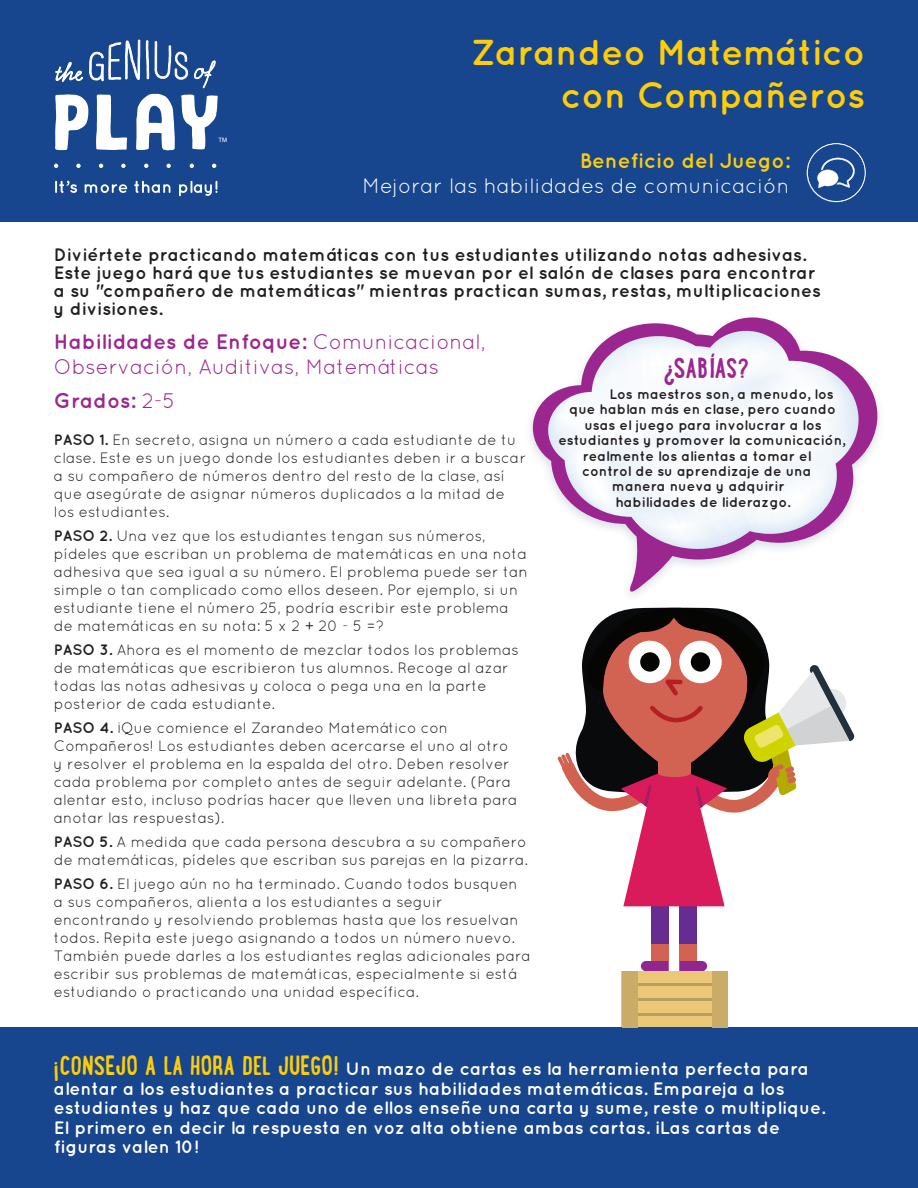
<style>
.page{position:relative;width:918px;height:1188px;background:#fff}
.page>*{position:absolute;margin:0;border:0;box-sizing:border-box;transform-origin:0 0}
.t1{font:700 36px/43.2px "Quicksand";color:#fecd08;text-align:right}
.t2{font:700 25.2px "Lunch Box";color:#9b268f}
.t3{font:21px/25.2px "Quicksand";color:#9b268f}
.t4{font:21px "Quicksand";color:#fff}
.t5{font:700 21px "Quicksand";color:#fecd08}
.t6{font:700 21px "Quicksand";color:#9b268f}
.t7{font:700 18px/19.5px "Quicksand";color:#fff}
.t8{font:700 18px/18px "Quicksand";color:#231f20}
.t9{font:15px/18px "Quicksand";color:#231f20}
.t10{font:700 13.95px "Quicksand";color:#231f20}
.t11{font:6px "Helvetica";color:#fff}
.s1{font-weight:700}
.s2{font-weight:400}
.s3{font-family:"Lunch Box";font-size:24px;color:#fecd08}
</style>
<div class="page">
<div style="left:0;top:1028px;width:918px;height:160px;background:#17468e"></div>
<div style="left:0;top:0;width:918px;height:222px;background:#17468e"></div>
<svg style="left:807px;top:144px;width:57px;height:58px"></svg>
<div style="left:807px;top:143px;width:59px;height:59px;border:1px solid #fff;border-radius:50%"></div>
<svg style="left:533px;top:317px;width:344px;height:278px"></svg>
<svg style="left:548px;top:331px;width:311px;height:218px"></svg>
<svg style="left:55px;top:39px;width:163px;height:111px"></svg>
<svg style="left:55px;top:181px;width:22px;height:12px"></svg>
<svg style="left:85px;top:184px;width:42px;height:9px"></svg>
<svg style="left:134px;top:181px;width:36px;height:12px"></svg>
<svg style="left:179px;top:181px;width:38px;height:15px"></svg>
<svg style="left:99px;top:164px;width:4px;height:4px"></svg>
<svg style="left:121px;top:164px;width:5px;height:4px"></svg>
<svg style="left:54px;top:164px;width:4px;height:4px"></svg>
<svg style="left:76px;top:164px;width:5px;height:4px"></svg>
<svg style="left:144px;top:164px;width:4px;height:4px"></svg>
<svg style="left:166px;top:164px;width:5px;height:4px"></svg>
<svg style="left:190px;top:164px;width:4px;height:4px"></svg>
<svg style="left:212px;top:164px;width:4px;height:4px"></svg>
<svg style="left:679px;top:961px;width:28px;height:10px"></svg>
<div style="left:651px;top:873px;width:18px;height:72px;background:#652d91"></div>
<div style="left:679px;top:873px;width:18px;height:72px;background:#652d91"></div>
<div style="left:651px;top:945px;width:18px;height:16px;background:#d26251"></div>
<div style="left:679px;top:945px;width:18px;height:16px;background:#d26251"></div>
<svg style="left:641px;top:961px;width:28px;height:10px"></svg>
<svg style="left:557px;top:608px;width:298px;height:298px"></svg>
<div style="left:658px;top:770px;width:33px;height:7px;background:#d26251;border-radius:50%"></div>
<div style="left:622px;top:972px;width:106px;height:55px;background:#ecc778"></div>
<hr style="left:625px;top:984px;width:101px;height:2px;background:#b89e5f">
<hr style="left:625px;top:999px;width:101px;height:2px;background:#b89e5f">
<hr style="left:625px;top:1013px;width:101px;height:2px;background:#b89e5f">
<div style="left:622px;top:971px;width:15px;height:56px;background:#caac68"></div>
<div style="left:713px;top:971px;width:15px;height:56px;background:#caac68"></div>
<p class="t11" style="left:218px;top:136px;width:10px">TM</p>
<h1 class="t1" style="left:471px;top:30px;width:396px">Zarandeo Matemático con Compañeros</h1>
<h3 class="t5" style="left:580px;top:148px;width:212px">Beneficio del Juego:</h3>
<h3 class="t4" style="left:363px;top:174px;width:429px">Mejorar las habilidades de comunicación</h3>
<p class="t8" style="left:54px;top:245px;width:769px">Diviértete practicando matemáticas con tus estudiantes utilizando notas adhesivas.<br>Este juego hará que tus estudiantes se muevan por el salón de clases para encontrar a su "compañero de matemáticas" mientras practican sumas, restas, multiplicaciones y divisiones.</p>
<h3 class="t3" style="left:54px;top:329px;width:433px"><span class="s1">Habilidades de Enfoque:</span> Comunicacional,<br>Observación, Auditivas, Matemáticas</h3>
<h3 class="t6" style="left:54px;top:388px;width:123px">Grados: <span class="s2">2-5</span></h3>
<h2 class="t2" style="left:663px;top:347px;width:87px">¿SABÍAS?</h2>
<p class="t10" style="left:609px;top:386px;width:226px">Los maestros son, a menudo, los</p>
<p class="t10" style="left:569px;top:401px;width:268px">que hablan más en clase, pero cuando</p>
<p class="t10" style="left:584px;top:417px;width:239px">usas el juego para involucrar a los</p>
<p class="t10" style="left:558px;top:432px;width:289px">estudiantes y promover la comunicación,</p>
<p class="t10" style="left:583px;top:447px;width:230px">realmente los alientas a tomar el</p>
<p class="t10" style="left:582px;top:463px;width:231px">control de su aprendizaje de una</p>
<p class="t10" style="left:612px;top:478px;width:174px">manera nueva y adquirir</p>
<p class="t10" style="left:615px;top:493px;width:177px">habilidades de liderazgo.</p>
<p class="t9" style="left:54px;top:430px;width:473px"><span class="s1">PASO 1.</span> En secreto, asigna un número a cada estudiante de tu clase. Este es un juego donde los estudiantes deben ir a buscar a su compañero de números dentro del resto de la clase, así que asegúrate de asignar números duplicados a la mitad de los estudiantes.</p>
<p class="t9" style="left:54px;top:526px;width:475px"><span class="s1">PASO 2.</span> Una vez que los estudiantes tengan sus números, pídeles que escriban un problema de matemáticas en una nota adhesiva que sea igual a su número. El problema puede ser tan simple o tan complicado como ellos deseen. Por ejemplo, si un estudiante tiene el número 25, podría escribir este problema de matemáticas en su nota: 5 x 2 + 20 - 5 =?</p>
<p class="t9" style="left:54px;top:640px;width:466px"><span class="s1">PASO 3.</span> Ahora es el momento de mezclar todos los problemas de matemáticas que escribieron tus alumnos. Recoge al azar todas las notas adhesivas y coloca o pega una en la parte posterior de cada estudiante.</p>
<p class="t9" style="left:54px;top:718px;width:465px"><span class="s1">PASO 4.</span> ¡Que comience el Zarandeo Matemático con Compañeros! Los estudiantes deben acercarse el uno al otro y resolver el problema en la espalda del otro. Deben resolver cada problema por completo antes de seguir adelante. (Para alentar esto, incluso podrías hacer que lleven una libreta para anotar las respuestas).</p>
<p class="t9" style="left:54px;top:832px;width:476px"><span class="s1">PASO 5.</span> A medida que cada persona descubra a su compañero de matemáticas, pídeles que escriban sus parejas en la pizarra.</p>
<p class="t9" style="left:54px;top:874px;width:478px"><span class="s1">PASO 6.</span> El juego aún no ha terminado. Cuando todos busquen<br>a sus compañeros, alienta a los estudiantes a seguir encontrando y resolviendo problemas hasta que los resuelvan todos. Repita este juego asignando a todos un número nuevo.<br>También puede darles a los estudiantes reglas adicionales para escribir sus problemas de matemáticas, especialmente si está estudiando o practicando una unidad específica.</p>
<p class="t7" style="left:54px;top:1059px;width:773px"><span class="s3">¡CONSEJO A LA HORA DEL JUEGO!</span> Un mazo de cartas es la herramienta perfecta para alentar a los estudiantes a practicar sus habilidades matemáticas. Empareja a los estudiantes y haz que cada uno de ellos enseñe una carta y sume, reste o multiplique.<br>El primero en decir la respuesta en voz alta obtiene ambas cartas. ¡Las cartas de figuras valen 10!</p>
</div>
